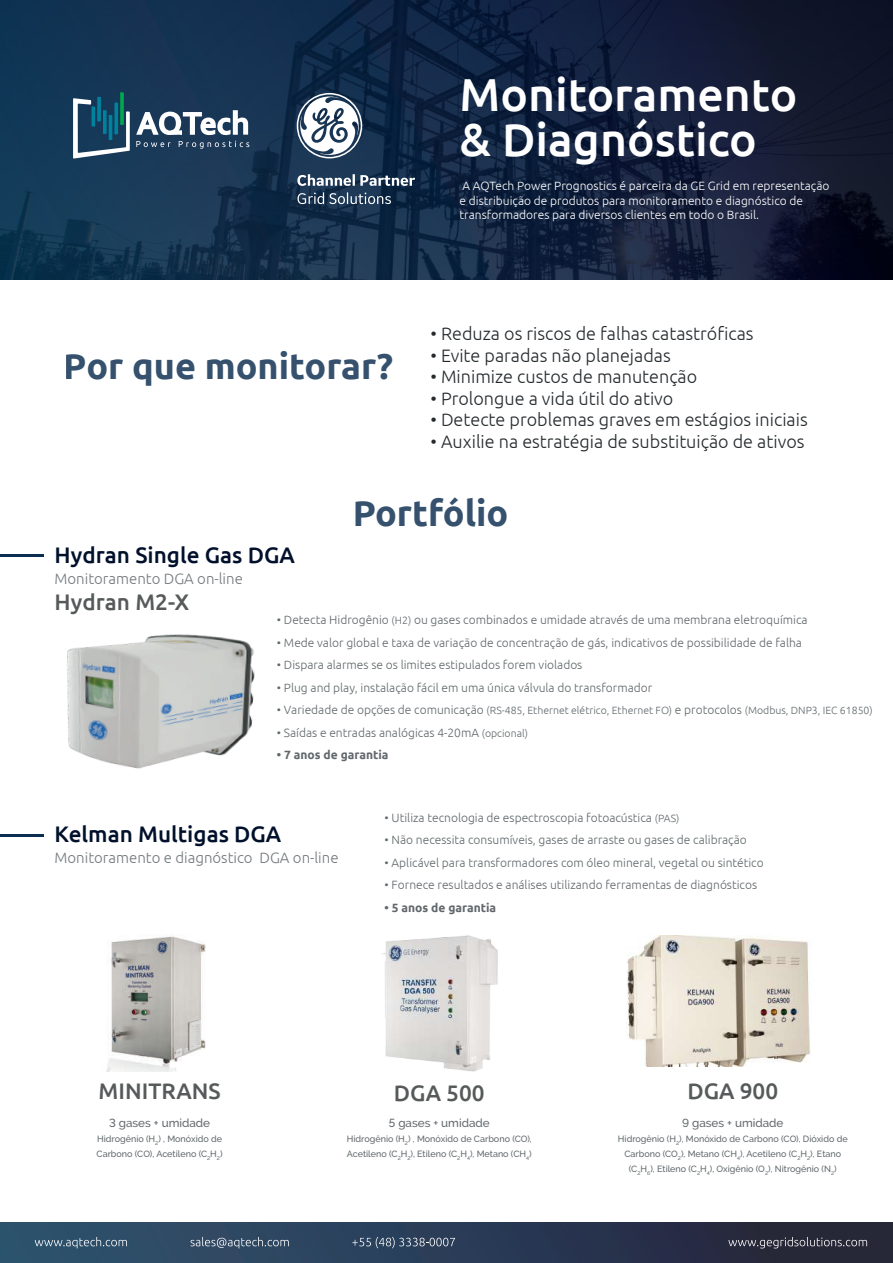
<style>
.page{position:relative;width:893px;height:1263px;background:#fff}
.page>*{position:absolute;margin:0;border:0;box-sizing:border-box;transform-origin:0 0}
.t1{font:500 46.2px/45px "Ubuntu";color:#fff}
.t2{font:700 36px "Ubuntu";color:#0b2d4f}
.t3{font:500 22.5px "Ubuntu";color:#01102b}
.t4{font:500 22.5px "Ubuntu";color:#575a5b}
.t5{font:300 18px "Ubuntu";color:#252a2d}
.t6{font:300 15px "Ubuntu";color:#737a7d}
.t7{font:300 12px "Ubuntu";color:#61686b}
.t8{font:300 12px/14.4px "Ubuntu";color:#fff}
.t9{font:700 12px "Ubuntu";color:#61686b}
.t10{font:500 11.7px "Raleway";color:#61686b}
.t11{font:300 10.5px "Ubuntu";color:#61686b}
.t12{font:500 9px/15px "Raleway";color:#61686b}
.s1{font-size:10.5px}
.s2{font-size:12px}
</style>
<div class="page">
<svg style="left:0;top:0;width:893px;height:279px;background:#122642"></svg>
<div style="left:0;top:1223px;width:893px;height:40px;background:linear-gradient(to right,#2f5572,#252336)"></div>
<svg style="left:73px;top:92px;width:57px;height:67px;background:#3f687e"></svg>
<svg style="left:97px;top:97px;width:4px;height:24px"></svg>
<svg style="left:297px;top:174px;width:118px;height:12px"></svg>
<svg style="left:297px;top:192px;width:94px;height:12px"></svg>
<svg style="left:297px;top:93px;width:65px;height:65px"></svg>
<svg style="left:136px;top:110px;width:113px;height:39px"></svg>
<hr style="left:0;top:554px;width:43px;height:3px;background:#0b2d4f">
<hr style="left:0;top:834px;width:43px;height:2px;background:#0b2d4f">
<img style="left:67px;top:634px;width:188px;height:135px">
<img style="left:106px;top:936px;width:100px;height:135px">
<img style="left:382px;top:935px;width:116px;height:137px">
<img style="left:627px;top:936px;width:184px;height:131px">
<svg style="left:35px;top:1237px;width:92px;height:11px"></svg>
<svg style="left:190px;top:1237px;width:99px;height:11px"></svg>
<svg style="left:352px;top:1237px;width:103px;height:11px"></svg>
<svg style="left:728px;top:1237px;width:139px;height:11px;background:#4b4c59"></svg>
<h1 class="t1" style="left:460px;top:71px;width:339px">Monitoramento &amp; Diagnóstico</h1>
<p class="t8" style="left:460px;top:179px;width:371px">A AQTech Power Prognostics é parceira da GE Grid em representação e distribuição de produtos para monitoramento e diagnóstico de transformadores para diversos clientes em todo o Brasil.</p>
<h2 class="t2" style="left:64px;top:344px;width:331px">Por que monitorar?</h2>
<h3 class="t5" style="left:430px;top:323px;width:325px">• Reduza os riscos de falhas catastróficas</h3>
<h3 class="t5" style="left:430px;top:344px;width:242px">• Evite paradas não planejadas</h3>
<h3 class="t5" style="left:430px;top:366px;width:268px">• Minimize custos de manutenção</h3>
<h3 class="t5" style="left:430px;top:388px;width:244px">• Prolongue a vida útil do ativo</h3>
<h3 class="t5" style="left:430px;top:409px;width:379px">• Detecte problemas graves em estágios iniciais</h3>
<h3 class="t5" style="left:430px;top:431px;width:376px">• Auxilie na estratégia de substituição de ativos</h3>
<h2 class="t2" style="left:352px;top:491px;width:158px">Portfólio</h2>
<h3 class="t3" style="left:55px;top:540px;width:242px">Hydran Single Gas DGA</h3>
<h3 class="t4" style="left:55px;top:588px;width:136px">Hydran M2-X</h3>
<p class="t6" style="left:55px;top:569px;width:190px">Monitoramento DGA on-line</p>
<p class="t7" style="left:277px;top:613px;width:532px">• Detecta Hidrogênio <span class="s1">(H2)</span> ou gases combinados e umidade através de uma membrana eletroquímica</p>
<p class="t7" style="left:277px;top:635px;width:527px">• Mede valor global e taxa de variação de concentração de gás, indicativos de possibilidade de falha</p>
<p class="t7" style="left:277px;top:658px;width:307px">• Dispara alarmes se os limites estipulados forem violados</p>
<p class="t7" style="left:277px;top:680px;width:377px">• Plug and play, instalação fácil em uma única válvula do transformador</p>
<p class="t11" style="left:277px;top:704px;width:597px"><span class="s2">• Variedade de opções de comunicação</span> (RS-485, Ethernet elétrico, Ethernet FO) <span class="s2">e protocolos</span> (Modbus, DNP3, IEC 61850)</p>
<p class="t7" style="left:277px;top:725px;width:253px">• Saídas e entradas analógicas 4-20mA <span class="s1">(opcional)</span></p>
<p class="t9" style="left:277px;top:747px;width:113px">• 7 anos de garantia</p>
<h3 class="t3" style="left:55px;top:820px;width:228px">Kelman Multigas DGA</h3>
<p class="t6" style="left:55px;top:849px;width:285px">Monitoramento e diagnóstico DGA on-line</p>
<p class="t7" style="left:385px;top:810px;width:296px">• Utiliza tecnologia de espectroscopia fotoacústica <span class="s1">(PAS)</span></p>
<p class="t7" style="left:385px;top:833px;width:364px">• Não necessita consumíveis, gases de arraste ou gases de calibração</p>
<p class="t7" style="left:385px;top:855px;width:381px">• Aplicável para transformadores com óleo mineral, vegetal ou sintético</p>
<p class="t7" style="left:385px;top:878px;width:374px">• Fornece resultados e análises utilizando ferramentas de diagnósticos</p>
<p class="t9" style="left:385px;top:900px;width:113px">• 5 anos de garantia</p>
<h3 class="t4" style="left:99px;top:1077px;width:123px">MINITRANS</h3>
<p class="t10" style="left:109px;top:1116px;width:103px">3 gases + umidade</p>
<p class="t12" style="left:97px;top:1131px;width:127px">Hidrogênio (H<sub>2</sub>) , Monóxido de<br>Carbono (CO), Acetileno (C<sub>2</sub>H<sub>2</sub>)</p>
<h3 class="t4" style="left:394px;top:1078px;width:92px">DGA 500</h3>
<p class="t10" style="left:389px;top:1116px;width:102px">5 gases + umidade</p>
<p class="t12" style="left:347px;top:1131px;width:186px">Hidrogênio (H<sub>2</sub>) , Monóxido de Carbono (CO),<br>Acetileno (C<sub>2</sub>H<sub>2</sub>), Etileno (C<sub>2</sub>H<sub>4</sub>), Metano (CH<sub>4</sub>)</p>
<h3 class="t4" style="left:687px;top:1077px;width:92px">DGA 900</h3>
<p class="t10" style="left:682px;top:1116px;width:103px">9 gases + umidade</p>
<p class="t12" style="left:618px;top:1131px;width:231px;text-align:center">Hidrogênio (H<sub>2</sub>), Monóxido de Carbono (CO), Dióxido de<br>Carbono (CO<sub>2</sub>), Metano (CH<sub>4</sub>), Acetileno (C<sub>2</sub>H<sub>2</sub>), Etano (C<sub>2</sub>H<sub>6</sub>), Etileno (C<sub>2</sub>H<sub>4</sub>), Oxigênio (O<sub>2</sub>), Nitrogênio (N<sub>2</sub>)</p>
</div>
